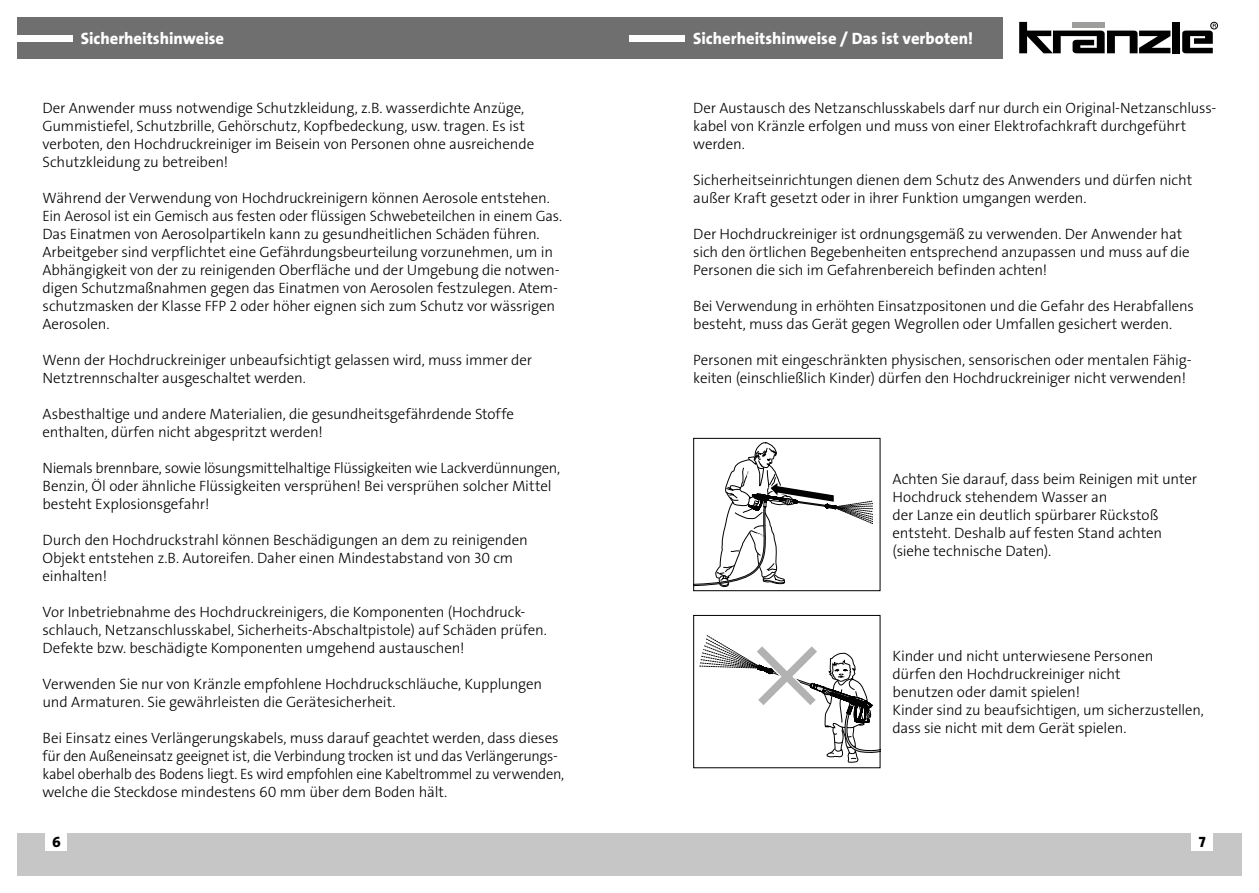
<style>
.page{position:relative;width:1259px;height:893px;background:#fff}
.page>*{position:absolute;margin:0;border:0;box-sizing:border-box;transform-origin:0 0}
.t1{font:16.5px "The Sans LP8 Ex Bld";color:#fff}
.t2{font:15px/18px "The Sans LP3 Lig";letter-spacing:-.01em;color:#000}
.t3{font:15px "The Sans LP8 Ex Bld";color:#000}
</style>
<div class="page">
<div style="left:629px;top:833px;width:613px;height:43px;background:#c6c6c6"></div>
<div style="left:17px;top:833px;width:612px;height:43px;background:#c6c6c6"></div>
<div style="left:1191px;top:833px;width:22px;height:18px;background:#fff"></div>
<div style="left:46px;top:833px;width:21px;height:18px;background:#fff"></div>
<div style="left:17px;top:17px;width:985px;height:41px;background:#706f6f"></div>
<div style="left:17px;top:35px;width:55px;height:6px;background:#fff"></div>
<div style="left:629px;top:35px;width:56px;height:6px;background:#fff"></div>
<svg style="left:1019px;top:22px;width:151px;height:31px"></svg>
<div style="left:1172px;top:22px;width:7px;height:31px;background:#000"></div>
<div style="left:1210px;top:22px;width:7px;height:7px;border:1px solid #000;border-radius:50%"></div>
<svg style="left:1182px;top:24px;width:34px;height:29px"></svg>
<svg style="left:699px;top:635px;width:179px;height:128px"></svg>
<div style="left:693px;top:615px;width:187px;height:153px;border:1px solid #000"></div>
<svg style="left:695px;top:442px;width:178px;height:145px"></svg>
<div style="left:693px;top:438px;width:187px;height:153px;border:1px solid #000"></div>
<p class="t1" style="left:81px;top:28px;width:145px">Sicherheitshinweise</p>
<p class="t1" style="left:693px;top:28px;width:281px">Sicherheitshinweise / Das ist verboten!</p>
<p class="t2" style="left:43px;top:99px;width:493px">Der Anwender muss notwendige Schutzkleidung, z.B. wasserdichte Anzüge, Gummistiefel, Schutzbrille, Gehörschutz, Kopfbedeckung, usw. tragen. Es ist verboten, den Hochdruckreiniger im Beisein von Personen ohne ausreichende Schutzkleidung zu betreiben!</p>
<p class="t2" style="left:43px;top:189px;width:521px">Während der Verwendung von Hochdruckreinigern können Aerosole entstehen.<br>Ein Aerosol ist ein Gemisch aus festen oder flüssigen Schwebeteilchen in einem Gas.<br>Das Einatmen von Aerosolpartikeln kann zu gesundheitlichen Schäden führen.<br>Arbeitgeber sind verpflichtet eine Gefährdungsbeurteilung vorzunehmen, um in Abhängigkeit von der zu reinigenden Oberfläche und der Umgebung die notwen&shy;digen Schutzmaßnahmen gegen das Einatmen von Aerosolen festzulegen. Atem&shy;schutzmasken der Klasse FFP 2 oder höher eignen sich zum Schutz vor wässrigen Aerosolen.</p>
<p class="t2" style="left:43px;top:351px;width:491px">Wenn der Hochdruckreiniger unbeaufsichtigt gelassen wird, muss immer der<br>Netztrennschalter ausgeschaltet werden.</p>
<p class="t2" style="left:43px;top:405px;width:473px">Asbesthaltige und andere Materialien, die gesundheitsgefährdende Stoffe enthalten, dürfen nicht abgespritzt werden!</p>
<p class="t2" style="left:43px;top:459px;width:519px">Niemals brennbare, sowie lösungsmittelhaltige Flüssigkeiten wie Lackverdünnungen,<br>Benzin, Öl oder ähnliche Flüssigkeiten versprühen! Bei versprühen solcher Mittel besteht Explosionsgefahr!</p>
<p class="t2" style="left:43px;top:531px;width:487px">Durch den Hochdruckstrahl können Beschädigungen an dem zu reinigenden<br>Objekt entstehen z.B. Autoreifen. Daher einen Mindestabstand von 30 cm einhalten!</p>
<p class="t2" style="left:43px;top:603px;width:506px">Vor Inbetriebnahme des Hochdruckreinigers, die Komponenten (Hochdruck&shy;schlauch, Netzanschlusskabel, Sicherheits-Abschaltpistole) auf Schäden prüfen.<br>Defekte bzw. beschädigte Komponenten umgehend austauschen!</p>
<p class="t2" style="left:43px;top:675px;width:501px">Verwenden Sie nur von Kränzle empfohlene Hochdruckschläuche, Kupplungen und Armaturen. Sie gewährleisten die Gerätesicherheit.</p>
<p class="t2" style="left:43px;top:729px;width:523px">Bei Einsatz eines Verlängerungskabels, muss darauf geachtet werden, dass dieses für den Außeneinsatz geeignet ist, die Verbindung trocken ist und das Verlängerungs&shy;kabel oberhalb des Bodens liegt. Es wird empfohlen eine Kabeltrommel zu verwenden, welche die Steckdose mindestens 60 mm über dem Boden hält.</p>
<p class="t2" style="left:693px;top:99px;width:524px">Der Austausch des Netzanschlusskabels darf nur durch ein Original-Netzanschluss&shy;kabel von Kränzle erfolgen und muss von einer Elektrofachkraft durchgeführt werden.</p>
<p class="t2" style="left:693px;top:171px;width:500px">Sicherheitseinrichtungen dienen dem Schutz des Anwenders und dürfen nicht außer Kraft gesetzt oder in ihrer Funktion umgangen werden.</p>
<p class="t2" style="left:693px;top:225px;width:498px">Der Hochdruckreiniger ist ordnungsgemäß zu verwenden. Der Anwender hat sich den örtlichen Begebenheiten entsprechend anzupassen und muss auf die<br>Personen die sich im Gefahrenbereich befinden achten!</p>
<p class="t2" style="left:693px;top:297px;width:502px">Bei Verwendung in erhöhten Einsatzpositonen und die Gefahr des Herabfallens besteht, muss das Gerät gegen Wegrollen oder Umfallen gesichert werden.</p>
<p class="t2" style="left:693px;top:351px;width:500px">Personen mit eingeschränkten physischen, sensorischen oder mentalen Fähig&shy;keiten (einschließlich Kinder) dürfen den Hochdruckreiniger nicht verwenden!</p>
<p class="t2" style="left:892px;top:470px;width:306px">Achten Sie darauf, dass beim Reinigen mit unter Hochdruck stehendem Wasser an<br>der Lanze ein deutlich spürbarer Rückstoß entsteht. Deshalb auf festen Stand achten (siehe technische Daten).</p>
<p class="t2" style="left:892px;top:647px;width:313px">Kinder und nicht unterwiesene Personen<br>dürfen den Hochdruckreiniger nicht<br>benutzen oder damit spielen!<br>Kinder sind zu beaufsichtigen, um sicherzustellen, dass sie nicht mit dem Gerät spielen.</p>
<p class="t3" style="left:52px;top:832px;width:10px">6</p>
<p class="t3" style="left:1198px;top:832px;width:8px">7</p>
</div>
